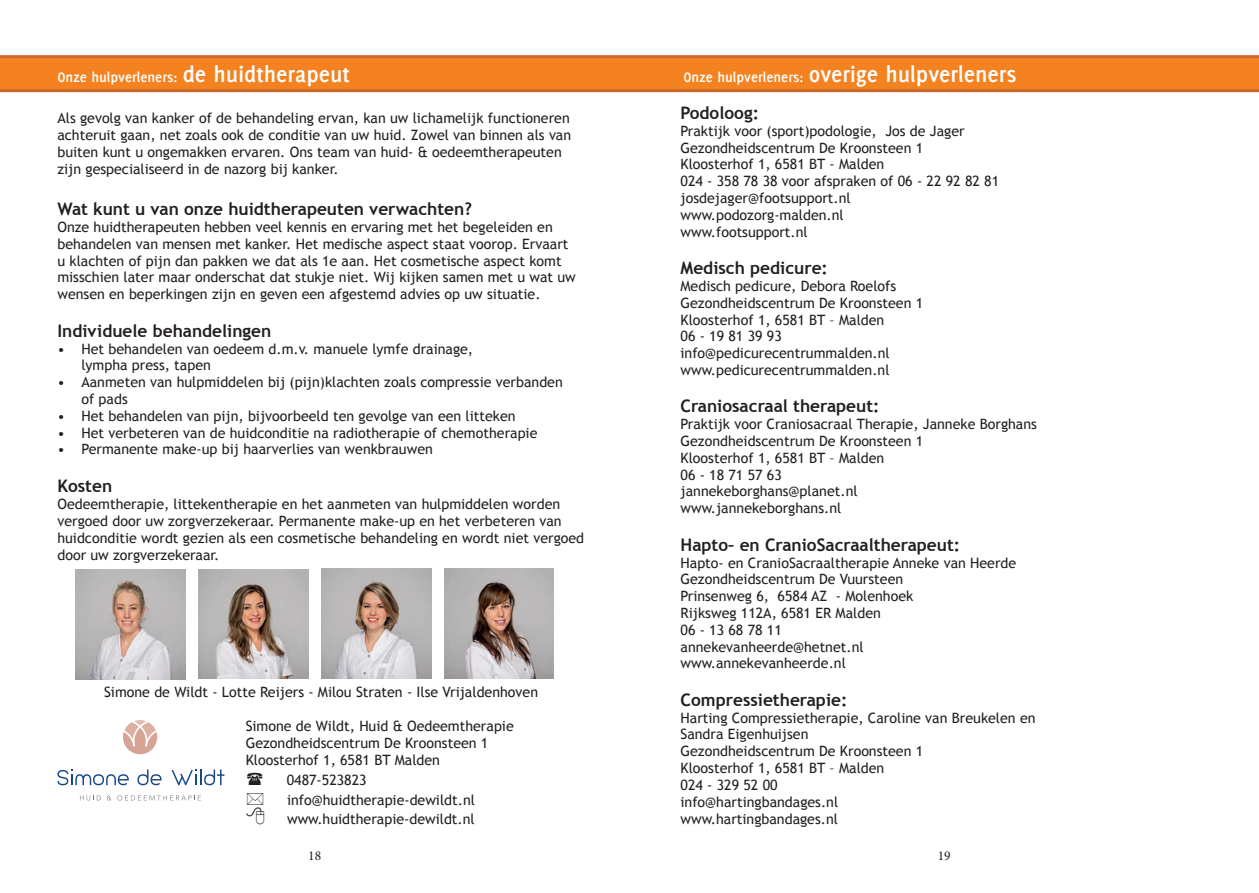
<style>
.page{position:relative;width:1259px;height:893px;background:#fff}
.page>*{position:absolute;margin:0;border:0;box-sizing:border-box;transform-origin:0 0}
.t1{font:700 24px "Delicious";color:#fff}
.t2{font:700 17.25px "Trebuchet MS";color:#231f20}
.t3{font:700 15px "Delicious";color:#fff}
.t4{font:14.25px/16.8px "Trebuchet MS";color:#231f20}
.t5{font:13.5px "Minion Pro";color:#231f20}
.s1{font-size:24px}
.s2{font-size:15px}
</style>
<div class="page">
<svg style="left:0;top:55px;width:1259px;height:37px;background:#ee7e22"></svg>
<img style="left:444px;top:569px;width:110px;height:109px">
<img style="left:199px;top:569px;width:109px;height:110px">
<img style="left:321px;top:569px;width:110px;height:110px">
<img style="left:76px;top:569px;width:110px;height:110px">
<svg style="left:80px;top:795px;width:21px;height:5px"></svg>
<svg style="left:107px;top:795px;width:4px;height:5px"></svg>
<svg style="left:117px;top:795px;width:84px;height:5px"></svg>
<svg style="left:137px;top:769px;width:25px;height:16px"></svg>
<svg style="left:171px;top:769px;width:53px;height:16px"></svg>
<svg style="left:57px;top:769px;width:72px;height:16px"></svg>
<svg style="left:123px;top:720px;width:34px;height:34px"></svg>
<p class="t3" style="left:57px;top:68px;width:294px">Onze hulpverleners: <span class="s1">de huidtherapeut</span></p>
<p class="t4" style="left:57px;top:109px;width:515px">Als gevolg van kanker of de behandeling ervan, kan uw lichamelijk functioneren achteruit gaan, net zoals ook de conditie van uw huid. Zowel van binnen als van buiten kunt u ongemakken ervaren. Ons team van huid- &amp; oedeemtherapeuten zijn gespecialiseerd in de nazorg bij kanker.</p>
<p class="t2" style="left:57px;top:198px;width:416px">Wat kunt u van onze huidtherapeuten verwachten?</p>
<p class="t4" style="left:57px;top:219px;width:520px">Onze huidtherapeuten hebben veel kennis en ervaring met het begeleiden en behandelen van mensen met kanker. Het medische aspect staat voorop. Ervaart u klachten of pijn dan pakken we dat als 1e aan. Het cosmetische aspect komt misschien later maar onderschat dat stukje niet. Wij kijken samen met u wat uw wensen en beperkingen zijn en geven een afgestemd advies op uw situatie.</p>
<p class="t2" style="left:57px;top:320px;width:215px">Individuele behandelingen</p>
<p class="t4" style="left:81px;top:340px;width:393px;text-indent:-24px">• Het behandelen van oedeem d.m.v. manuele lymfe drainage, lympha press, tapen</p>
<p class="t4" style="left:81px;top:374px;width:483px;text-indent:-24px">• Aanmeten van hulpmiddelen bij (pijn)klachten zoals compressie verbanden of pads</p>
<p class="t4" style="left:57px;top:408px;width:460px">• Het behandelen van pijn, bijvoorbeeld ten gevolge van een litteken</p>
<p class="t4" style="left:57px;top:424px;width:481px">• Het verbeteren van de huidconditie na radiotherapie of chemotherapie</p>
<p class="t4" style="left:57px;top:441px;width:377px">• Permanente make-up bij haarverlies van wenkbrauwen</p>
<p class="t2" style="left:57px;top:475px;width:56px">Kosten</p>
<p class="t4" style="left:57px;top:496px;width:528px">Oedeemtherapie, littekentherapie en het aanmeten van hulpmiddelen worden vergoed door uw zorgverzekeraar. Permanente make-up en het verbeteren van huidconditie wordt gezien als een cosmetische behandeling en wordt niet vergoed door uw zorgverzekeraar.</p>
<p class="t4" style="left:104px;top:683px;width:435px">Simone de Wildt - Lotte Reijers - Milou Straten - Ilse Vrijaldenhoven</p>
<p class="t4" style="left:246px;top:717px;width:269px">Simone de Wildt, Huid &amp; Oedeemtherapie<br>Gezondheidscentrum De Kroonsteen 1<br>Kloosterhof 1, 6581 BT Malden</p>
<p class="t4" style="left:287px;top:770px;width:190px;line-height:19.8px">0487-523823 info@huidtherapie-dewildt.nl www.huidtherapie-dewildt.nl</p>
<h1 class="t1" style="left:683px;top:60px;width:335px"><span class="s2">Onze hulpverleners:</span> overige hulpverleners</h1>
<p class="t2" style="left:680px;top:102px;width:80px">Podoloog:</p>
<p class="t4" style="left:680px;top:123px;width:320px">Praktijk voor (sport)podologie, Jos de Jager Gezondheidscentrum De Kroonsteen 1<br>Kloosterhof 1, 6581 BT - Malden<br>024 - 358 78 38 voor afspraken of 06 - 22 92 82 81 josdejager@footsupport.nl www.podozorg-malden.nl<br>www.footsupport.nl</p>
<p class="t2" style="left:680px;top:257px;width:149px">Medisch pedicure:</p>
<p class="t4" style="left:680px;top:278px;width:244px">Medisch pedicure, Debora Roelofs<br>Gezondheidscentrum De Kroonsteen 1<br>Kloosterhof 1, 6581 BT – Malden<br>06 - 19 81 39 93 info@pedicurecentrummalden.nl www.pedicurecentrummalden.nl</p>
<p class="t2" style="left:680px;top:396px;width:200px">Craniosacraal therapeut:</p>
<p class="t4" style="left:680px;top:416px;width:358px">Praktijk voor Craniosacraal Therapie, Janneke Borghans<br>Gezondheidscentrum De Kroonsteen 1<br>Kloosterhof 1, 6581 BT – Malden<br>06 - 18 71 57 63<br>jannekeborghans@planet.nl<br>www.jannekeborghans.nl</p>
<p class="t2" style="left:680px;top:534px;width:281px">Hapto– en CranioSacraaltherapeut:</p>
<p class="t4" style="left:680px;top:554px;width:337px">Hapto- en CranioSacraaltherapie Anneke van Heerde<br>Gezondheidscentrum De Vuursteen<br>Prinsenweg 6, 6584 AZ - Molenhoek<br>Rijksweg 112A, 6581 ER Malden<br>06 - 13 68 78 11<br>annekevanheerde@hetnet.nl www.annekevanheerde.nl</p>
<p class="t2" style="left:680px;top:689px;width:168px">Compressietherapie:</p>
<p class="t4" style="left:680px;top:709px;width:356px">Harting Compressietherapie, Caroline van Breukelen en<br>Sandra Eigenhuijsen<br>Gezondheidscentrum De Kroonsteen 1<br>Kloosterhof 1, 6581 BT – Malden<br>024 - 329 52 00<br>info@hartingbandages.nl<br>www.hartingbandages.nl</p>
<p class="t5" style="left:308px;top:847px;width:14px">18</p>
<p class="t5" style="left:937px;top:847px;width:14px">19</p>
</div>
